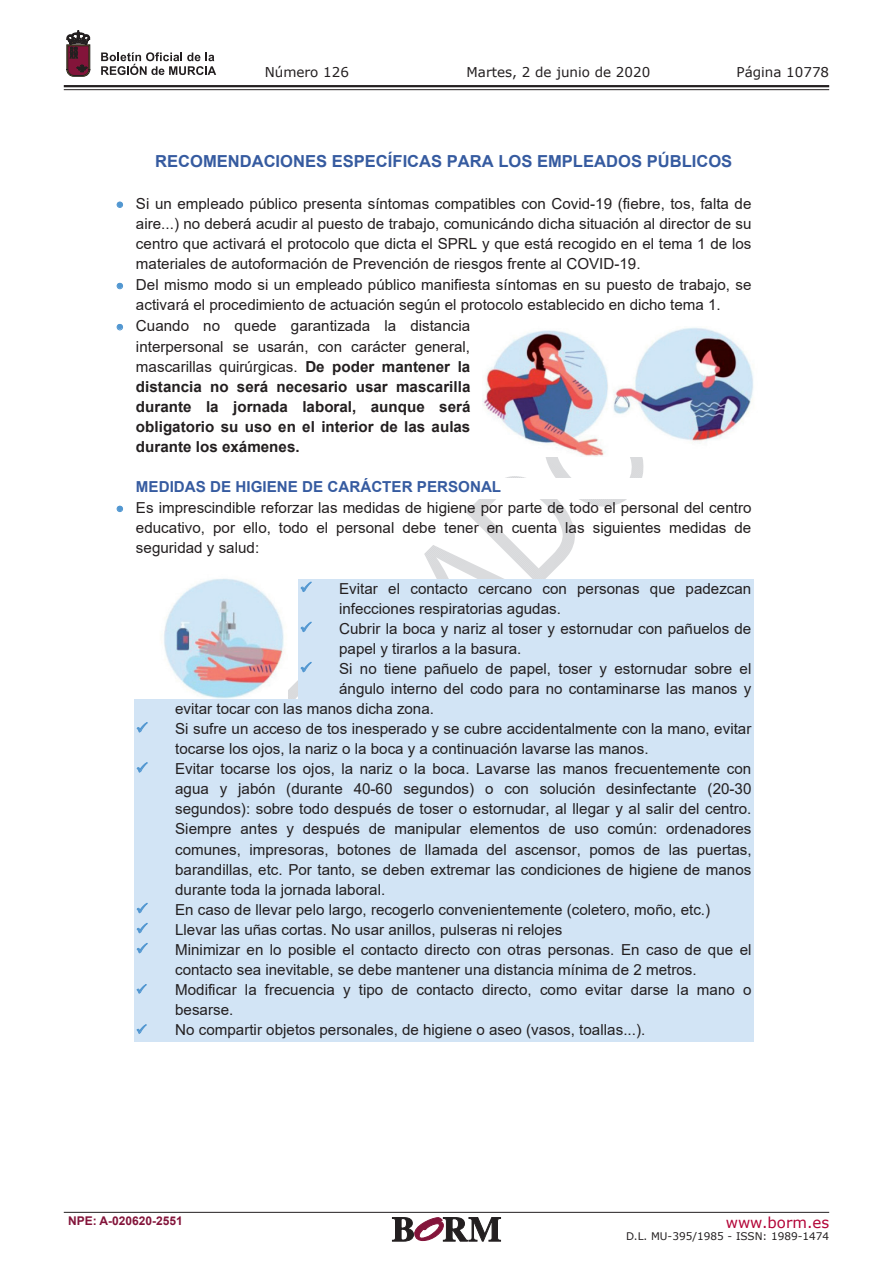
<style>
.page{position:relative;width:893px;height:1263px;background:#fff}
.page>*{position:absolute;margin:0;border:0;box-sizing:border-box;transform-origin:0 0}
.t1{font:700 16.5px "Arial";color:#365ba0}
.t2{font:15.15px/20.1px "Arial";color:#231f20}
.t3{font:700 15.15px/20.1px "Arial";color:#231f20;text-align:justify}
.t4{font:700 15.15px "Arial";color:#365ba0}
.t5{font:15px "Verdana";color:#b30437}
.t6{font:13.5px "Verdana";color:#231f20}
.t7{font:700 12px "Arial";color:#83143a}
.t8{font:10.5px "Verdana";color:#231f20}
.s1{color:#5297d1}
.s2{font-weight:400}
</style>
<div class="page">
<hr style="left:64px;top:85px;width:765px;height:2px;background:#231f20">
<hr style="left:64px;top:89px;width:765px;height:1px;background:#231f20">
<svg style="left:101px;top:52px;width:115px;height:23px"></svg>
<svg style="left:67px;top:31px;width:23px;height:45px"></svg>
<hr style="left:64px;top:1212px;width:765px;height:1px;background:#231f20">
<svg style="left:392px;top:1217px;width:109px;height:24px"></svg>
<img style="left:279px;top:680px;width:19px;height:20px">
<img style="left:424px;top:545px;width:42px;height:34px">
<img style="left:466px;top:476px;width:109px;height:103px">
<img style="left:543px;top:456px;width:101px;height:51px">
<img style="left:164px;top:578px;width:123px;height:121px">
<svg style="left:117px;top:202px;width:6px;height:6px"></svg>
<svg style="left:117px;top:283px;width:6px;height:6px"></svg>
<svg style="left:117px;top:324px;width:6px;height:6px"></svg>
<div style="left:134px;top:478px;width:619px;height:20px;background:#fff"></div>
<svg style="left:117px;top:506px;width:6px;height:6px"></svg>
<div style="left:298px;top:579px;width:455px;height:20px;background:#d2e4f5"></div>
<svg style="left:300px;top:581px;width:12px;height:11px"></svg>
<div style="left:298px;top:599px;width:455px;height:20px;background:#d2e4f5"></div>
<div style="left:298px;top:619px;width:455px;height:21px;background:#d2e4f5"></div>
<svg style="left:300px;top:622px;width:12px;height:10px"></svg>
<div style="left:298px;top:640px;width:455px;height:20px;background:#d2e4f5"></div>
<div style="left:298px;top:660px;width:455px;height:20px;background:#d2e4f5"></div>
<svg style="left:300px;top:662px;width:12px;height:11px"></svg>
<div style="left:298px;top:680px;width:455px;height:20px;background:#d2e4f5"></div>
<div style="left:134px;top:700px;width:619px;height:20px;background:#d2e4f5"></div>
<div style="left:134px;top:720px;width:619px;height:20px;background:#d2e4f5"></div>
<svg style="left:137px;top:722px;width:11px;height:11px"></svg>
<div style="left:134px;top:740px;width:619px;height:20px;background:#d2e4f5"></div>
<div style="left:134px;top:760px;width:619px;height:20px;background:#d2e4f5"></div>
<svg style="left:137px;top:762px;width:11px;height:11px"></svg>
<div style="left:134px;top:780px;width:619px;height:20px;background:#d2e4f5"></div>
<div style="left:134px;top:800px;width:619px;height:20px;background:#d2e4f5"></div>
<div style="left:134px;top:820px;width:619px;height:20px;background:#d2e4f5"></div>
<div style="left:134px;top:840px;width:619px;height:20px;background:#d2e4f5"></div>
<div style="left:134px;top:860px;width:619px;height:20px;background:#d2e4f5"></div>
<div style="left:134px;top:880px;width:619px;height:21px;background:#d2e4f5"></div>
<div style="left:134px;top:901px;width:619px;height:20px;background:#d2e4f5"></div>
<svg style="left:137px;top:903px;width:11px;height:11px"></svg>
<div style="left:134px;top:921px;width:619px;height:20px;background:#d2e4f5"></div>
<svg style="left:137px;top:923px;width:11px;height:11px"></svg>
<div style="left:134px;top:941px;width:619px;height:20px;background:#d2e4f5"></div>
<svg style="left:137px;top:943px;width:11px;height:11px"></svg>
<div style="left:134px;top:961px;width:619px;height:20px;background:#d2e4f5"></div>
<div style="left:134px;top:981px;width:619px;height:20px;background:#d2e4f5"></div>
<svg style="left:136px;top:984px;width:11px;height:10px"></svg>
<div style="left:134px;top:1001px;width:619px;height:20px;background:#d2e4f5"></div>
<div style="left:134px;top:1021px;width:619px;height:20px;background:#d2e4f5"></div>
<svg style="left:136px;top:1024px;width:11px;height:10px"></svg>
<img style="left:483px;top:327px;width:271px;height:129px">
<p class="t6" style="left:265px;top:62px;width:86px">Número 126</p>
<p class="t6" style="left:466px;top:62px;width:185px">Martes, 2 de junio de 2020</p>
<p class="t6" style="left:736px;top:62px;width:94px">Página 10778</p>
<p class="t1" style="left:155px;top:150px;width:578px">RECOMENDACIONES ESPECÍFICAS PARA LOS EMPLEADOS PÚBLICOS</p>
<p class="t2" style="left:136px;top:194px;width:617px;text-align:justify;text-indent:-20px"><span class="s1">•</span> Si un empleado público presenta síntomas compatibles con Covid-19 (fiebre, tos, falta de aire...) no deberá acudir al puesto de trabajo, comunicándo dicha situación al director de su centro que activará el protocolo que dicta el SPRL y que está recogido en el tema 1 de los materiales de autoformación de Prevención de riesgos frente al COVID-19.</p>
<p class="t2" style="left:136px;top:275px;width:617px;text-indent:-20px"><span class="s1">•</span> Del mismo modo si un empleado público manifiesta síntomas en su puesto de trabajo, se activará el procedimiento de actuación según el protocolo establecido en dicho tema 1.</p>
<p class="t3" style="left:136px;top:316px;width:336px;text-indent:-20px"><span class="s1">•</span> <span class="s2">Cuando no quede garantizada la distancia interpersonal se usarán, con carácter general, mascarillas quirúrgicas.</span> De poder mantener la distancia no será necesario usar mascarilla durante la jornada laboral, aunque será obligatorio su uso en el interior de las aulas durante los exámenes.</p>
<p class="t4" style="left:136px;top:476px;width:367px">MEDIDAS DE HIGIENE DE CARÁCTER PERSONAL</p>
<p class="t2" style="left:136px;top:498px;width:617px;text-align:justify;text-indent:-20px"><span class="s1">•</span> Es imprescindible reforzar las medidas de higiene por parte de todo el personal del centro educativo, por ello, todo el personal debe tener en cuenta las siguientes medidas de seguridad y salud:</p>
<p class="t2" style="left:339px;top:578px;width:414px;text-indent:-39px"><span class="s1">✓</span> Evitar el contacto cercano con personas que padezcan infecciones respiratorias agudas.</p>
<p class="t2" style="left:339px;top:618px;width:414px;text-indent:-39px"><span class="s1">✓</span> Cubrir la boca y nariz al toser y estornudar con pañuelos de papel y tirarlos a la basura.</p>
<p class="t2" style="left:300px;top:658px;width:453px"><span class="s1">✓</span> Si no tiene pañuelo de papel, toser y estornudar sobre el</p>
<p class="t2" style="left:339px;top:678px;width:414px">ángulo interno del codo para no contaminarse las manos y</p>
<p class="t2" style="left:175px;top:698px;width:260px">evitar tocar con las manos dicha zona.</p>
<p class="t2" style="left:175px;top:719px;width:578px;text-indent:-39px"><span class="s1">✓</span> Si sufre un acceso de tos inesperado y se cubre accidentalmente con la mano, evitar tocarse los ojos, la nariz o la boca y a continuación lavarse las manos.</p>
<p class="t2" style="left:175px;top:759px;width:578px;text-align:justify;text-indent:-39px"><span class="s1">✓</span> Evitar tocarse los ojos, la nariz o la boca. Lavarse las manos frecuentemente con agua y jabón (durante 40-60 segundos) o con solución desinfectante (20-30 segundos): sobre todo después de toser o estornudar, al llegar y al salir del centro.<br>Siempre antes y después de manipular elementos de uso común: ordenadores comunes, impresoras, botones de llamada del ascensor, pomos de las puertas, barandillas, etc. Por tanto, se deben extremar las condiciones de higiene de manos durante toda la jornada laboral.</p>
<p class="t2" style="left:136px;top:899px;width:576px"><span class="s1">✓</span> En caso de llevar pelo largo, recogerlo convenientemente (coletero, moño, etc.)</p>
<p class="t2" style="left:136px;top:919px;width:428px"><span class="s1">✓</span> Llevar las uñas cortas. No usar anillos, pulseras ni relojes</p>
<p class="t2" style="left:175px;top:939px;width:578px;text-indent:-39px"><span class="s1">✓</span> Minimizar en lo posible el contacto directo con otras personas. En caso de que el contacto sea inevitable, se debe mantener una distancia mínima de 2 metros.</p>
<p class="t2" style="left:175px;top:979px;width:578px;text-indent:-39px"><span class="s1">✓</span> Modificar la frecuencia y tipo de contacto directo, como evitar darse la mano o besarse.</p>
<p class="t2" style="left:136px;top:1020px;width:511px"><span class="s1">✓</span> No compartir objetos personales, de higiene o aseo (vasos, toallas...).</p>
<p class="t7" style="left:68px;top:1212px;width:116px">NPE: A-020620-2551</p>
<p class="t5" style="left:726px;top:1212px;width:105px">www.borm.es</p>
<p class="t8" style="left:626px;top:1229px;width:205px">D.L. MU-395/1985 - ISSN: 1989-1474</p>
</div>
